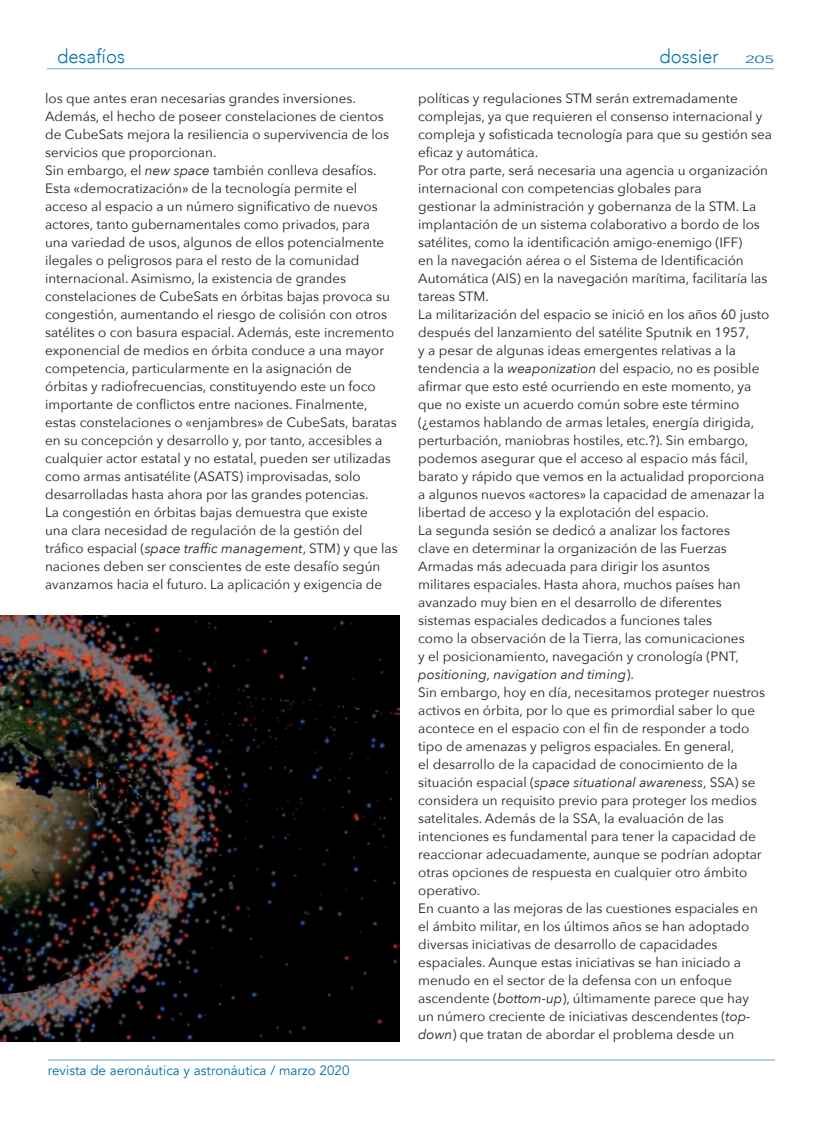
<style>
.page{position:relative;width:825px;height:1127px;background:#fff}
.page>*{position:absolute;margin:0;border:0;box-sizing:border-box;transform-origin:0 0}
.t1{font:300 19.5px "Avenir";color:#0071a5;scale:.95 1}
.t2{font:13.5px/18px "Avenir Next";color:#231f20}
.t3{font:13.5px "Avenir";color:#0071a5}
.t4{font:300 10.5px "Avenir";color:#0071a5;scale:1.75 1}
.s1{font-style:italic}
</style>
<div class="page">
<hr style="left:47px;top:68px;width:727px;height:1px;background:#65a7cc">
<hr style="left:48px;top:1060px;width:727px;height:1px;background:#65a7cc">
<img style="left:0;top:616px;width:399px;height:426px">
<h1 class="t1" style="left:57px;top:45px;width:73px">desafíos</h1>
<h1 class="t1" style="left:660px;top:45px;width:64px">dossier</h1>
<p class="t4" style="left:745px;top:53px;width:18px">205</p>
<p class="t2" style="left:45px;top:89px;width:354px">los que antes eran necesarias grandes inversiones.<br>Además, el hecho de poseer constelaciones de cientos de CubeSats mejora la resiliencia o supervivencia de los servicios que proporcionan.<br>Sin embargo, el <span class="s1">new space</span> también conlleva desafíos.<br>Esta «democratización» de la tecnología permite el acceso al espacio a un número significativo de nuevos actores, tanto gubernamentales como privados, para<br>una variedad de usos, algunos de ellos potencialmente ilegales o peligrosos para el resto de la comunidad internacional. Asimismo, la existencia de grandes constelaciones de CubeSats en órbitas bajas provoca su congestión, aumentando el riesgo de colisión con otros satélites o con basura espacial. Además, este incremento exponencial de medios en órbita conduce a una mayor competencia, particularmente en la asignación de órbitas y radiofrecuencias, constituyendo este un foco importante de conflictos entre naciones. Finalmente, estas constelaciones o «enjambres» de CubeSats, baratas en su concepción y desarrollo y, por tanto, accesibles a cualquier actor estatal y no estatal, pueden ser utilizadas como armas antisatélite (ASATS) improvisadas, solo desarrolladas hasta ahora por las grandes potencias.<br>La congestión en órbitas bajas demuestra que existe<br>una clara necesidad de regulación de la gestión del tráfico espacial (<span class="s1">space traffic management</span>, STM) y que las naciones deben ser conscientes de este desafío según avanzamos hacia el futuro. La aplicación y exigencia de</p>
<p class="t2" style="left:418px;top:89px;width:355px">políticas y regulaciones STM serán extremadamente complejas, ya que requieren el consenso internacional y compleja y sofisticada tecnología para que su gestión sea eficaz y automática.<br>Por otra parte, será necesaria una agencia u organización internacional con competencias globales para<br>gestionar la administración y gobernanza de la STM. La implantación de un sistema colaborativo a bordo de los satélites, como la identificación amigo-enemigo (IFF)<br>en la navegación aérea o el Sistema de Identificación Automática (AIS) en la navegación marítima, facilitaría las tareas STM.<br>La militarización del espacio se inició en los años 60 justo después del lanzamiento del satélite Sputnik en 1957,<br>y a pesar de algunas ideas emergentes relativas a la tendencia a la <span class="s1">weaponization</span> del espacio, no es posible afirmar que esto esté ocurriendo en este momento, ya que no existe un acuerdo común sobre este término (¿estamos hablando de armas letales, energía dirigida, perturbación, maniobras hostiles, etc.?). Sin embargo, podemos asegurar que el acceso al espacio más fácil, barato y rápido que vemos en la actualidad proporciona a algunos nuevos «actores» la capacidad de amenazar la libertad de acceso y la explotación del espacio.<br>La segunda sesión se dedicó a analizar los factores<br>clave en determinar la organización de las Fuerzas Armadas más adecuada para dirigir los asuntos<br>militares espaciales. Hasta ahora, muchos países han avanzado muy bien en el desarrollo de diferentes sistemas espaciales dedicados a funciones tales<br>como la observación de la Tierra, las comunicaciones<br>y el posicionamiento, navegación y cronología (PNT, <span class="s1">positioning, navigation and timing</span>).<br>Sin embargo, hoy en día, necesitamos proteger nuestros activos en órbita, por lo que es primordial saber lo que acontece en el espacio con el fin de responder a todo tipo de amenazas y peligros espaciales. En general,<br>el desarrollo de la capacidad de conocimiento de la situación espacial (<span class="s1">space situational awareness</span>, SSA) se considera un requisito previo para proteger los medios satelitales. Además de la SSA, la evaluación de las intenciones es fundamental para tener la capacidad de reaccionar adecuadamente, aunque se podrían adoptar otras opciones de respuesta en cualquier otro ámbito operativo.<br>En cuanto a las mejoras de las cuestiones espaciales en el ámbito militar, en los últimos años se han adoptado diversas iniciativas de desarrollo de capacidades espaciales. Aunque estas iniciativas se han iniciado a menudo en el sector de la defensa con un enfoque ascendente (<span class="s1">bottom-up</span>), últimamente parece que hay<br>un número creciente de iniciativas descendentes (<span class="s1">top&shy;down</span>) que tratan de abordar el problema desde un</p>
<p class="t3" style="left:48px;top:1062px;width:303px">revista de aeronáutica y astronáutica / marzo 2020</p>
</div>
